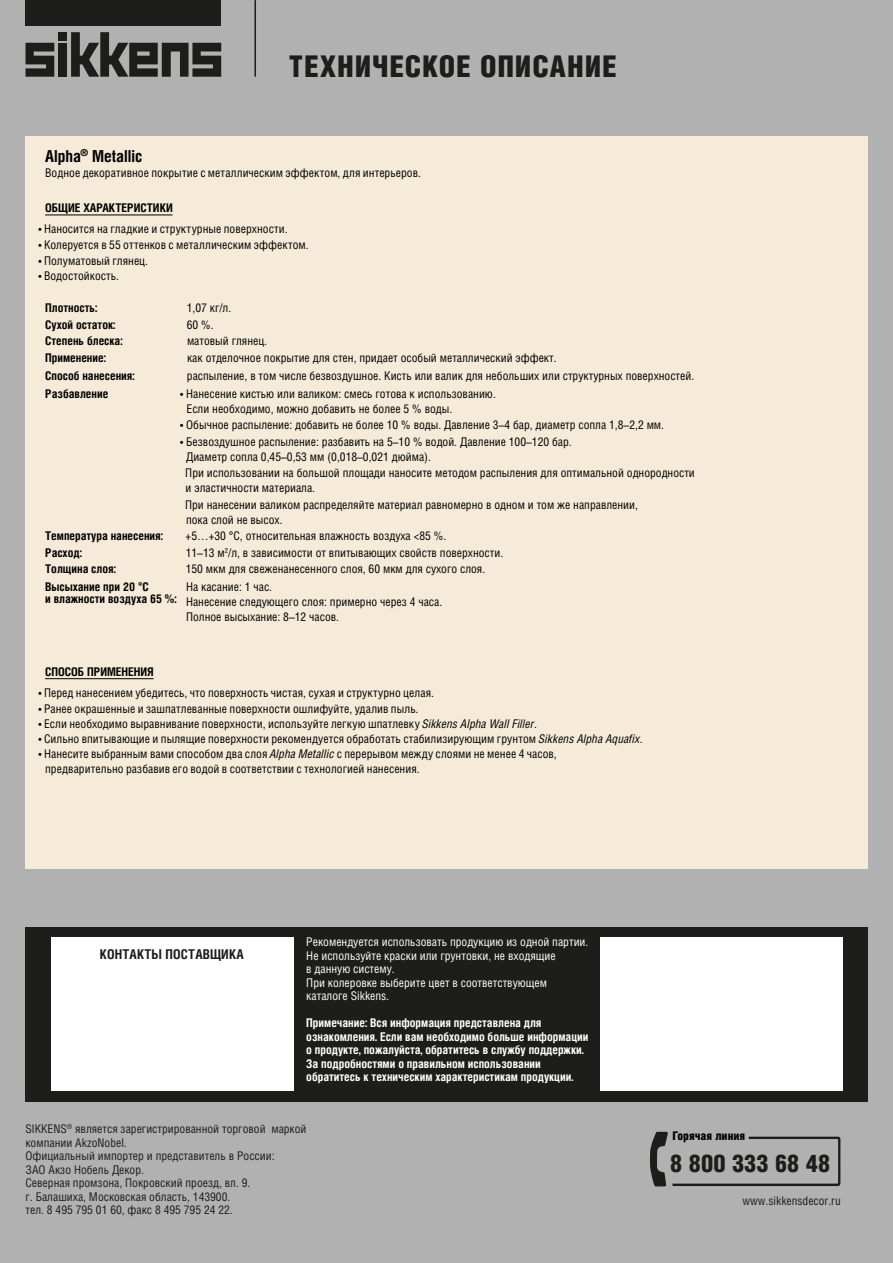
<style>
.page{position:relative;width:893px;height:1263px;background:#fff}
.page>*{position:absolute;margin:0;border:0;box-sizing:border-box;transform-origin:0 0}
.t1{font:30px "Helios Cond Black C";letter-spacing:.025em;color:#1d1d1b}
.t2{font:24.45px "Helios Cond Black C";color:#1d1d1b}
.t3{font:700 16.5px "Helios Cond C";color:#000}
.t4{font:700 13.5px "Helios Cond C";letter-spacing:.01em;color:#1d1d1b}
.t5{font:12px/15px "Helios Cond C";color:#000}
.t6{font:12px/13.5px "Helios Cond C";color:#1d1d1b}
.t7{font:700 12px/13.5px "Helios Cond C";color:#fff}
.t8{font:700 12px/16.5px "Helios Cond C";color:#000}
.t9{font:12px/13.5px "Helios Cond C";color:#fff}
.t10{font:12px "Helios Cond Black C";color:#000}
.s1{font-style:italic}
</style>
<div class="page">
<div style="left:0;top:0;width:892px;height:1263px;background:#b2b1b1"></div>
<div style="left:26px;top:0;width:195px;height:26px;background:#1d1d1b"></div>
<svg style="left:26px;top:43px;width:28px;height:34px"></svg>
<div style="left:58px;top:43px;width:9px;height:34px;background:#1d1d1b"></div>
<div style="left:58px;top:32px;width:9px;height:9px;background:#1d1d1b"></div>
<svg style="left:71px;top:32px;width:150px;height:45px"></svg>
<hr style="left:254px;top:0;width:2px;height:77px;background:#1d1d1b">
<div style="left:26px;top:136px;width:841px;height:732px;background:#f6ebd9"></div>
<div style="left:26px;top:927px;width:841px;height:174px;background:#1d1d1b"></div>
<div style="left:51px;top:938px;width:242px;height:153px;background:#fff"></div>
<div style="left:600px;top:938px;width:242px;height:153px;background:#fff"></div>
<svg style="left:650px;top:1132px;width:190px;height:54px"></svg>
<hr style="left:45px;top:215px;width:127px;height:1px;background:#000">
<hr style="left:45px;top:678px;width:108px;height:1px;background:#000">
<h1 class="t1" style="left:289px;top:55px;width:328px">ТЕХНИЧЕСКОЕ ОПИСАНИЕ</h1>
<h3 class="t3" style="left:45px;top:150px;width:99px">Alpha<sup>®</sup> Metallic</h3>
<p class="t8" style="left:45px;top:201px;width:129px">ОБЩИЕ ХАРАКТЕРИСТИКИ</p>
<p class="t5" style="left:38px;top:222px;width:251px">• Наносится на гладкие и структурные поверхности.</p>
<p class="t5" style="left:38px;top:238px;width:272px">• Колеруется в 55 оттенков с металлическим эффектом.</p>
<p class="t5" style="left:38px;top:254px;width:111px">• Полуматовый глянец.</p>
<p class="t5" style="left:38px;top:270px;width:82px">• Водостойкость.</p>
<p class="t5" style="left:45px;top:166px;width:377px">Водное декоративное покрытие с металлическим эффектом, для интерьеров.</p>
<p class="t8" style="left:45px;top:301px;width:79px">Плотность:<br>Сухой остаток:<br>Степень блеска:<br>Применение:</p>
<p class="t8" style="left:45px;top:367px;width:91px;line-height:18px">Способ нанесения:<br>Разбавление</p>
<p class="t5" style="left:187px;top:301px;width:371px;line-height:16.5px">1,07 кг/л.<br>60 %.<br>матовый глянец.<br>как отделочное покрытие для стен, придает особый металлический эффект.</p>
<p class="t5" style="left:187px;top:369px;width:509px">распыление, в том числе безвоздушное. Кисть или валик для небольших или структурных поверхностей.</p>
<p class="t5" style="left:187px;top:387px;width:311px;text-indent:-6px">• Нанесение кистью или валиком: смесь готова к использованию.<br>Если необходимо, можно добавить не более 5 % воды.</p>
<p class="t5" style="left:180px;top:419px;width:485px">• Обычное распыление: добавить не более 10 % воды. Давление 3–4 бар, диаметр сопла 1,8–2,2 мм.</p>
<p class="t5" style="left:186px;top:435px;width:387px;text-indent:-6px">• Безвоздушное распыление: разбавить на 5–10 % водой. Давление 100–120 бар.<br>Диаметр сопла 0,45–0,53 мм (0,018–0,021 дюйма).</p>
<p class="t5" style="left:185px;top:467px;width:511px">При использовании на большой площади наносите методом распыления для оптимальной однородности и эластичности материала.</p>
<p class="t5" style="left:185px;top:498px;width:454px">При нанесении валиком распределяйте материал равномерно в одном и том же направлении, пока слой не высох.</p>
<p class="t5" style="left:186px;top:529px;width:319px;line-height:16.5px">+5…+30 °C, относительная влажность воздуха &lt;85 %.<br>11–13 м<sup>2</sup>/л, в зависимости от впитывающих свойств поверхности.<br>150 мкм для свеженанесенного слоя, 60 мкм для сухого слоя.</p>
<p class="t5" style="left:186px;top:581px;width:258px">На касание: 1 час.<br>Нанесение следующего слоя: примерно через 4 часа.<br>Полное высыхание: 8–12 часов.</p>
<p class="t8" style="left:45px;top:529px;width:119px">Температура нанесения:<br>Расход:<br>Толщина слоя:</p>
<p class="t8" style="left:45px;top:582px;width:133px;line-height:12px">Высыхание при 20 °C<br>и влажности воздуха 65 %:</p>
<p class="t8" style="left:45px;top:665px;width:110px">СПОСОБ ПРИМЕНЕНИЯ</p>
<p class="t5" style="left:38px;top:686px;width:397px">• Перед нанесением убедитесь, что поверхность чистая, сухая и структурно целая.</p>
<p class="t5" style="left:38px;top:702px;width:381px">• Ранее окрашенные и зашпатлеванные поверхности ошлифуйте, удалив пыль.</p>
<p class="t5" style="left:38px;top:717px;width:500px">• Если необходимо выравнивание поверхности, используйте легкую шпатлевку <span class="s1">Sikkens Alpha Wall Filler.</span></p>
<p class="t5" style="left:38px;top:732px;width:606px">• Сильно впитывающие и пылящие поверхности рекомендуется обработать стабилизирующим грунтом <span class="s1">Sikkens Alpha Aquafix.</span></p>
<p class="t5" style="left:45px;top:747px;width:513px;text-indent:-7px">• Нанесите выбранным вами способом два слоя <span class="s1">Alpha Metallic</span> с перерывом между слоями не менее 4 часов, предварительно разбавив его водой в соответствии с технологией нанесения.</p>
<p class="t4" style="left:100px;top:949px;width:145px">КОНТАКТЫ ПОСТАВЩИКА</p>
<p class="t9" style="left:306px;top:936px;width:283px">Рекомендуется использовать продукцию из одной партии.<br>Не используйте краски или грунтовки, не входящие<br>в данную систему.<br>При колеровке выберите цвет в соответствующем каталоге Sikkens.</p>
<p class="t7" style="left:306px;top:1017px;width:283px">Примечание: Вся информация представлена для ознакомления. Если вам необходимо больше информации о продукте, пожалуйста, обратитесь в службу поддержки.<br>За подробностями о правильном использовании обратитесь к техническим характеристикам продукции.</p>
<p class="t6" style="left:26px;top:1123px;width:282px">SIKKENS<sup>®</sup> является зарегистрированной торговой маркой компании AkzoNobel.<br>Официальный импортер и представитель в России:<br>ЗАО Акзо Нобель Декор.<br>Северная промзона, Покровский проезд, вл. 9.<br>г. Балашиха, Московская область, 143900.<br>тел. 8 495 795 01 60, факс 8 495 795 24 22.</p>
<p class="t10" style="left:672px;top:1131px;width:74px">Горячая линия</p>
<h2 class="t2" style="left:670px;top:1154px;width:162px">8 800 333 68 48</h2>
<p class="t6" style="left:742px;top:1196px;width:100px">www.sikkensdecor.ru</p>
</div>
